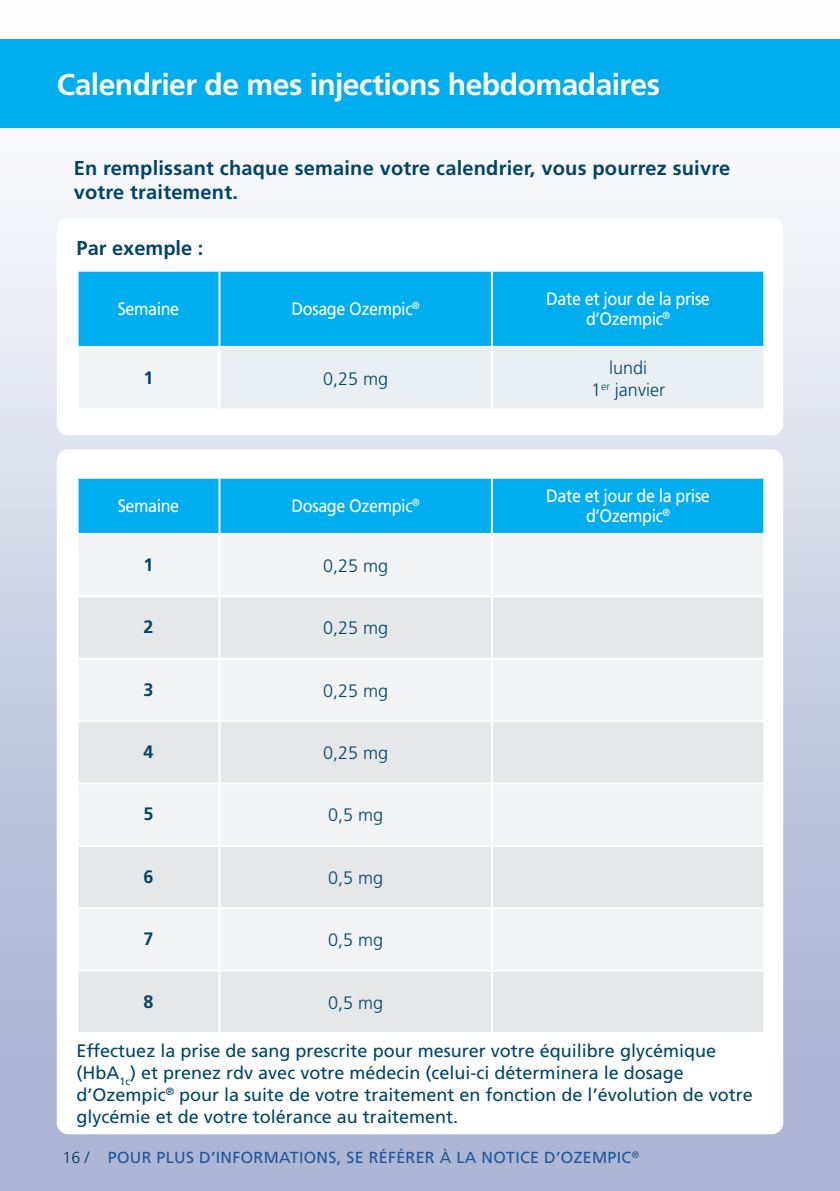
<style>
.page{position:relative;width:840px;height:1191px;background:#fff}
.page>*{position:absolute;margin:0;border:0;box-sizing:border-box;transform-origin:0 0}
.t1{font:700 30px "Frutiger LT Std";letter-spacing:-.02em;color:#fff}
.t2{font:700 20px/24px "Frutiger LT Std";letter-spacing:.01em;color:#004568}
.t3{font:18px/22px "Frutiger LT Std";color:#004568}
.t4{font:18px/20px "Frutiger LT Std";letter-spacing:-.025em;color:#fff;text-align:center;scale:.9 1}
.t5{font:300 18px/21.6px "Frutiger LT Std";color:#004568;text-align:center}
.t6{font:700 18px "Frutiger LT Std";color:#004568}
.t7{font:16px "Frutiger LT Std";letter-spacing:.02em;color:#1e5498}
.t8{font:300 16px "Frutiger LT Std";color:#00395c}
</style>
<div class="page">
<div style="left:0;top:0;width:839px;height:1191px;background:linear-gradient(to bottom,#fff,#a3aed0)"></div>
<div style="left:0;top:39px;width:839px;height:89px;background:#00aeef"></div>
<div style="left:57px;top:449px;width:725px;height:685px;background:#fff;border-radius:11px"></div>
<div style="left:57px;top:218px;width:725px;height:217px;background:#fff;border-radius:11px"></div>
<div style="left:78px;top:479px;width:684px;height:54px;background:#00aeef"></div>
<div style="left:79px;top:535px;width:683px;height:60px;background:#f2f3f4"></div>
<svg style="left:78px;top:597px;width:684px;height:435px;fill:#e6e7e9"></svg>
<hr style="left:218px;top:479px;width:2px;height:54px;background:#fff">
<hr style="left:490px;top:479px;width:2px;height:54px;background:#fff">
<hr style="left:218px;top:535px;width:2px;height:60px;background:#fff">
<hr style="left:490px;top:535px;width:2px;height:60px;background:#fff">
<hr style="left:218px;top:597px;width:2px;height:60px;background:#fff">
<hr style="left:490px;top:597px;width:2px;height:60px;background:#fff">
<hr style="left:76px;top:657px;width:143px;height:2px;background:#fff">
<hr style="left:219px;top:657px;width:272px;height:2px;background:#fff">
<hr style="left:218px;top:659px;width:2px;height:61px;background:#fff">
<hr style="left:491px;top:657px;width:273px;height:2px;background:#fff">
<hr style="left:490px;top:659px;width:2px;height:61px;background:#fff">
<hr style="left:76px;top:720px;width:143px;height:2px;background:#fff">
<hr style="left:219px;top:720px;width:272px;height:2px;background:#fff">
<hr style="left:218px;top:722px;width:2px;height:60px;background:#fff">
<hr style="left:491px;top:720px;width:273px;height:2px;background:#fff">
<hr style="left:490px;top:722px;width:2px;height:60px;background:#fff">
<hr style="left:76px;top:782px;width:143px;height:2px;background:#fff">
<hr style="left:219px;top:782px;width:272px;height:2px;background:#fff">
<hr style="left:218px;top:784px;width:2px;height:61px;background:#fff">
<hr style="left:491px;top:782px;width:273px;height:2px;background:#fff">
<hr style="left:490px;top:784px;width:2px;height:61px;background:#fff">
<hr style="left:76px;top:845px;width:143px;height:2px;background:#fff">
<hr style="left:219px;top:845px;width:272px;height:2px;background:#fff">
<hr style="left:218px;top:847px;width:2px;height:60px;background:#fff">
<hr style="left:491px;top:845px;width:273px;height:2px;background:#fff">
<hr style="left:490px;top:847px;width:2px;height:60px;background:#fff">
<hr style="left:76px;top:907px;width:143px;height:2px;background:#fff">
<hr style="left:219px;top:907px;width:272px;height:2px;background:#fff">
<hr style="left:218px;top:909px;width:2px;height:60px;background:#fff">
<hr style="left:491px;top:907px;width:273px;height:2px;background:#fff">
<hr style="left:490px;top:909px;width:2px;height:60px;background:#fff">
<hr style="left:76px;top:969px;width:143px;height:2px;background:#fff">
<hr style="left:219px;top:969px;width:272px;height:2px;background:#fff">
<hr style="left:218px;top:971px;width:2px;height:61px;background:#fff">
<hr style="left:491px;top:969px;width:273px;height:2px;background:#fff">
<hr style="left:490px;top:971px;width:2px;height:61px;background:#fff">
<div style="left:78px;top:272px;width:684px;height:74px;background:#00aeef"></div>
<div style="left:77px;top:347px;width:142px;height:62px;background:#f2f3f4"></div>
<div style="left:220px;top:348px;width:542px;height:60px;background:#e9eef3"></div>
<hr style="left:218px;top:272px;width:2px;height:74px;background:#fff">
<hr style="left:490px;top:272px;width:2px;height:74px;background:#fff">
<hr style="left:76px;top:346px;width:143px;height:2px;background:#fff">
<hr style="left:76px;top:348px;width:2px;height:60px;background:#fff">
<hr style="left:218px;top:348px;width:2px;height:60px;background:#fff">
<hr style="left:490px;top:348px;width:2px;height:60px;background:#fff">
<hr style="left:76px;top:408px;width:143px;height:2px;background:#fff">
<h1 class="t1" style="left:57px;top:67px;width:604px">Calendrier de mes injections hebdomadaires</h1>
<p class="t2" style="left:74px;top:156px;width:657px">En remplissant chaque semaine votre calendrier, vous pourrez suivre votre traitement.</p>
<p class="t2" style="left:76px;top:236px;width:128px">Par exemple :</p>
<p class="t4" style="left:118px;top:298px;width:70px">Semaine</p>
<p class="t4" style="left:291px;top:298px;width:144px">Dosage Ozempic<sup>®</sup></p>
<p class="t4" style="left:546px;top:288px;width:183px">Date et jour de la prise d’Ozempic<sup>®</sup></p>
<p class="t6" style="left:143px;top:367px;width:12px">1</p>
<p class="t5" style="left:323px;top:368px;width:67px">0,25 mg</p>
<p class="t5" style="left:591px;top:357px;width:75px">lundi<br>1<sup>er</sup> janvier</p>
<p class="t4" style="left:118px;top:495px;width:70px">Semaine</p>
<p class="t4" style="left:291px;top:495px;width:144px">Dosage Ozempic<sup>®</sup></p>
<p class="t4" style="left:546px;top:485px;width:183px">Date et jour de la prise d’Ozempic<sup>®</sup></p>
<p class="t6" style="left:143px;top:554px;width:12px">1</p>
<p class="t5" style="left:323px;top:555px;width:67px">0,25 mg</p>
<p class="t6" style="left:143px;top:616px;width:12px">2</p>
<p class="t5" style="left:323px;top:617px;width:67px">0,25 mg</p>
<p class="t6" style="left:143px;top:679px;width:12px">3</p>
<p class="t5" style="left:323px;top:680px;width:67px">0,25 mg</p>
<p class="t6" style="left:143px;top:741px;width:12px">4</p>
<p class="t5" style="left:323px;top:742px;width:67px">0,25 mg</p>
<p class="t6" style="left:143px;top:803px;width:12px">5</p>
<p class="t5" style="left:328px;top:804px;width:57px">0,5 mg</p>
<p class="t6" style="left:143px;top:866px;width:12px">6</p>
<p class="t5" style="left:328px;top:867px;width:57px">0,5 mg</p>
<p class="t6" style="left:143px;top:928px;width:12px">7</p>
<p class="t5" style="left:328px;top:929px;width:57px">0,5 mg</p>
<p class="t6" style="left:143px;top:990px;width:12px">8</p>
<p class="t5" style="left:328px;top:992px;width:57px">0,5 mg</p>
<p class="t3" style="left:76px;top:1039px;width:677px">Effectuez la prise de sang prescrite pour mesurer votre équilibre glycémique (HbA<sub>1c</sub>) et prenez rdv avec votre médecin (celui-ci déterminera le dosage d’Ozempic<sup>®</sup> pour la suite de votre traitement en fonction de l’évolution de votre glycémie et de votre tolérance au traitement.</p>
<p class="t8" style="left:62px;top:1148px;width:28px">16 /</p>
<p class="t7" style="left:108px;top:1148px;width:532px">POUR PLUS D’INFORMATIONS, SE RÉFÉRER À LA NOTICE D’OZEMPIC<sup>®</sup></p>
</div>
